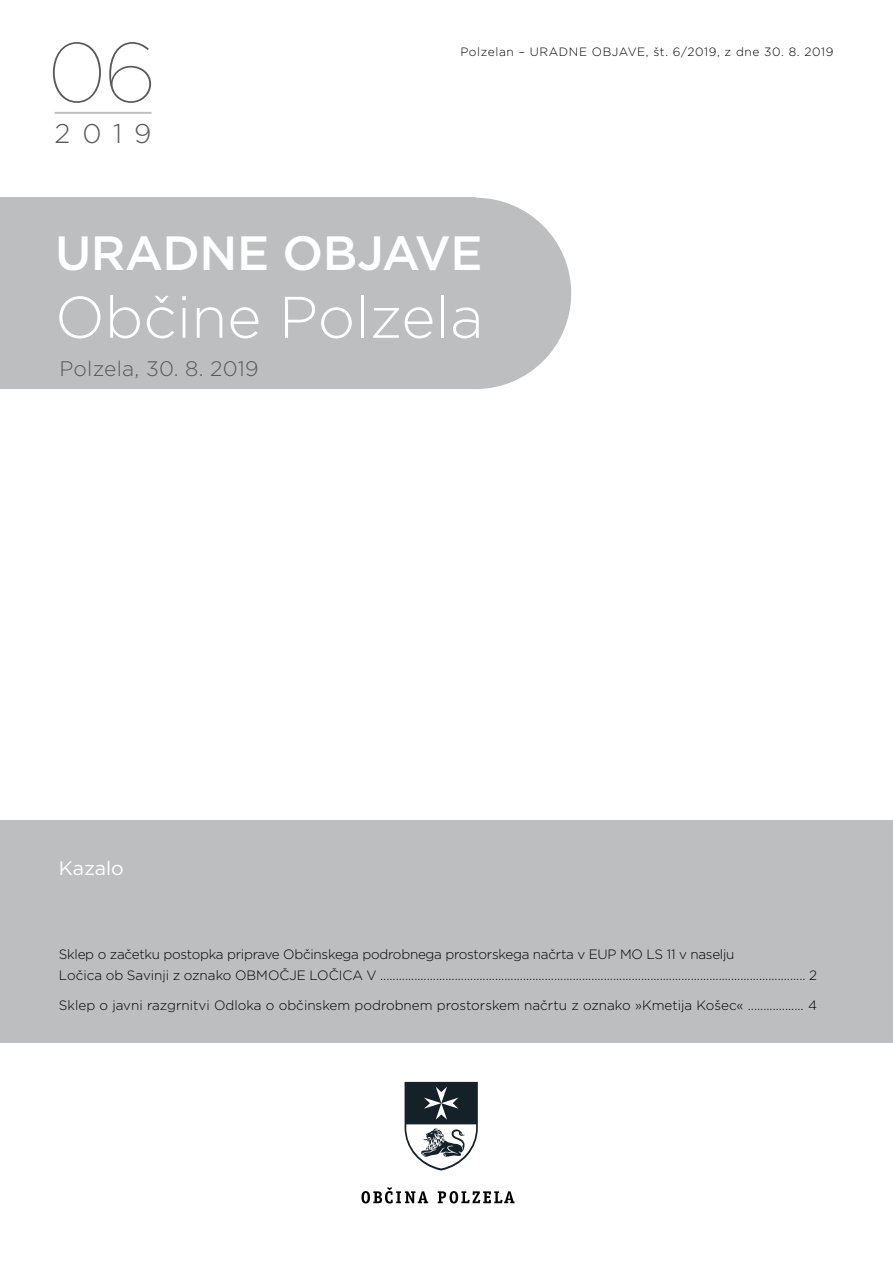
<style>
.page{position:relative;width:893px;height:1263px;background:#fff}
.page>*{position:absolute;margin:0;border:0;box-sizing:border-box;transform-origin:0 0}
.t1{font:100 84px "Gotham";color:#58595b}
.t2{font:300 58.5px "Gotham";color:#fff}
.t3{font:500 48px "Gotham";letter-spacing:-.01em;color:#fff}
.t4{font:300 27px "Gotham";color:#58595b}
.t5{font:300 21px "Gotham";letter-spacing:.01em;color:#58595b}
.t6{font:19.5px "Gotham";color:#fff}
.t7{font:300 13.5px/21px "Gotham";letter-spacing:-.015em;color:#000}
.t8{font:300 12px "Gotham";letter-spacing:.05em;color:#000}
</style>
<div class="page">
<div style="left:0;top:821px;width:893px;height:222px;background:#bcbec0"></div>
<div style="left:0;top:198px;width:476px;height:191px;background:#bcbec0"></div>
<div style="left:380px;top:198px;width:191px;height:191px;background:#bcbec0;border-radius:50%"></div>
<svg style="left:405px;top:1082px;width:73px;height:88px"></svg>
<svg style="left:438px;top:1191px;width:76px;height:12px"></svg>
<svg style="left:361px;top:1187px;width:67px;height:16px"></svg>
<hr style="left:55px;top:112px;width:96px;height:2px;background:#bcbec0">
<h1 class="t1" style="left:47px;top:21px;width:110px">06</h1>
<h3 class="t4" style="left:55px;top:116px;width:98px">2019</h3>
<p class="t8" style="left:460px;top:44px;width:375px">Polzelan – URADNE OBJAVE, št. 6/2019, z dne 30. 8. 2019</p>
<h3 class="t3" style="left:55px;top:222px;width:429px">URADNE OBJAVE</h3>
<h2 class="t2" style="left:55px;top:280px;width:430px">Občine Polzela</h2>
<h3 class="t5" style="left:60px;top:355px;width:201px">Polzela, 30. 8. 2019</h3>
<h3 class="t6" style="left:59px;top:855px;width:66px">Kazalo</h3>
<p class="t7" style="left:59px;top:943px;width:760px">Sklep o začetku postopka priprave Občinskega podrobnega prostorskega načrta v EUP MO LS 11 v naselju<br>Ločica ob Savinji z oznako OBMOČJE LOČICA V ......................................................................................................................................... 2</p>
<p class="t7" style="left:59px;top:994px;width:759px">Sklep o javni razgrnitvi Odloka o občinskem podrobnem prostorskem načrtu z oznako »Kmetija Košec« .................. 4</p>
</div>
